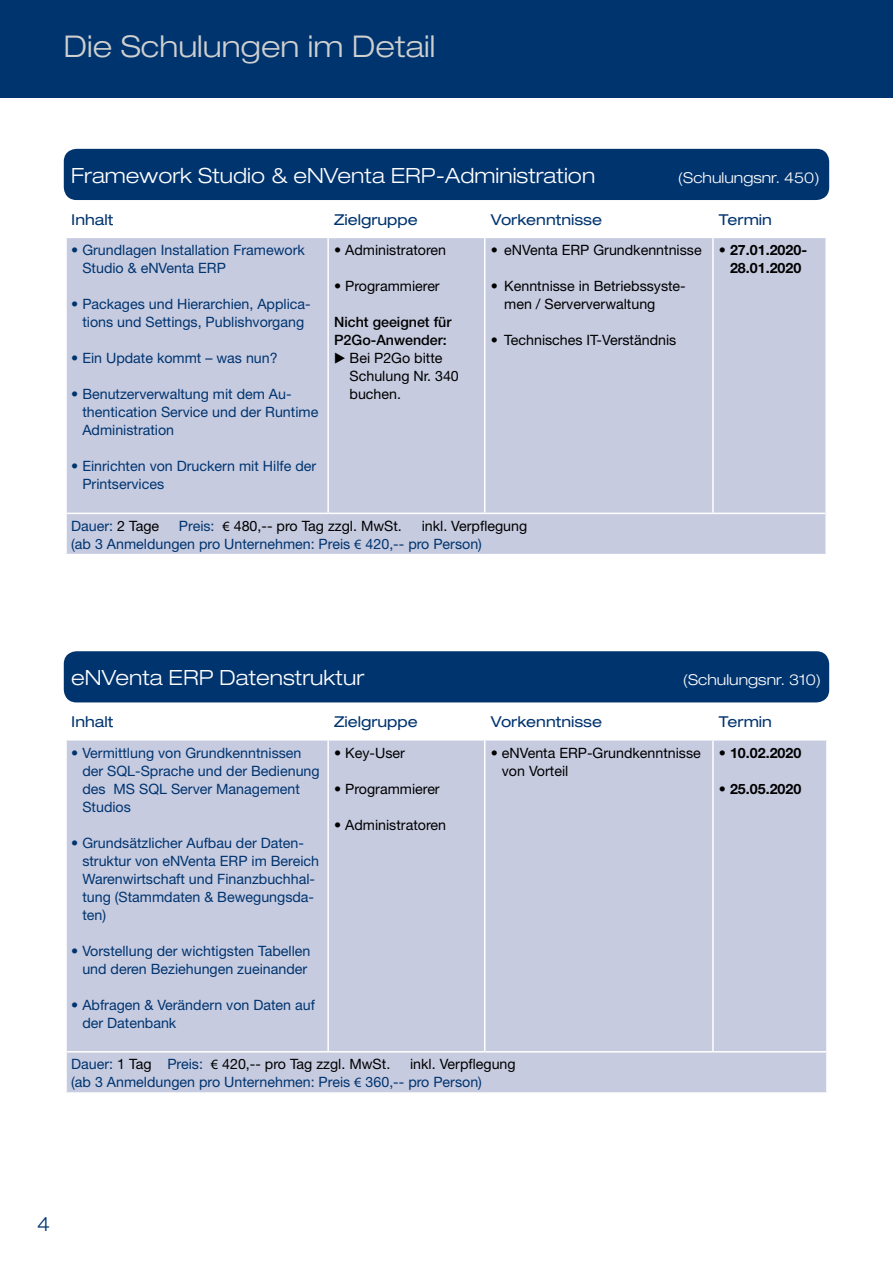
<style>
.page{position:relative;width:893px;height:1263px;background:#fff}
.page>*{position:absolute;margin:0;border:0;box-sizing:border-box;transform-origin:0 0}
.t1{font:300 expanded 30px "Helvetica Neue";letter-spacing:.005em;color:#cfd0d0}
.t2{font:300 expanded 21px "Helvetica Neue";letter-spacing:.005em;color:#fff}
.t3{font:300 expanded 19.5px "Helvetica Neue";color:#00346f}
.t4{font:expanded 15px "Helvetica Neue";color:#00346f}
.t5{font:300 expanded 15px "Helvetica Neue";letter-spacing:.005em;color:#fff}
.t6{font:14.25px/18px "Helvetica Neue";color:#00346f}
.t7{font:14.25px/18px "Helvetica Neue";color:#000}
.t8{font:700 14.25px/18px "Helvetica Neue";color:#000;text-align:center}
.t9{font:500 14.25px/18px "Helvetica Neue";color:#000}
.s1{color:#000}
.s2{color:#00346f}
.s3{font-family:"Myriad Pro"}
</style>
<div class="page">
<div style="left:0;top:0;width:893px;height:98px;background:#00346f"></div>
<div style="left:64px;top:651px;width:765px;height:51px;background:#00346f;border-radius:13px"></div>
<div style="left:67px;top:740px;width:759px;height:352px;background:#c6cbe0"></div>
<hr style="left:327px;top:740px;width:2px;height:311px;background:#fff">
<hr style="left:484px;top:740px;width:1px;height:311px;background:#fff">
<hr style="left:712px;top:740px;width:2px;height:311px;background:#fff">
<hr style="left:67px;top:1051px;width:261px;height:1px;background:#fff">
<hr style="left:328px;top:1051px;width:157px;height:1px;background:#fff">
<hr style="left:485px;top:1051px;width:228px;height:1px;background:#fff">
<hr style="left:713px;top:1051px;width:113px;height:1px;background:#fff">
<div style="left:64px;top:149px;width:765px;height:51px;background:#00346f;border-radius:13px"></div>
<div style="left:67px;top:238px;width:758px;height:316px;background:#c6cbe0"></div>
<hr style="left:327px;top:238px;width:2px;height:275px;background:#fff">
<hr style="left:484px;top:238px;width:1px;height:275px;background:#fff">
<hr style="left:712px;top:238px;width:2px;height:275px;background:#fff">
<hr style="left:67px;top:513px;width:261px;height:1px;background:#fff">
<hr style="left:328px;top:513px;width:157px;height:1px;background:#fff">
<hr style="left:485px;top:513px;width:228px;height:1px;background:#fff">
<hr style="left:713px;top:513px;width:112px;height:1px;background:#fff">
<svg style="left:335px;top:353px;width:10px;height:11px"></svg>
<h1 class="t1" style="left:64px;top:29px;width:373px">Die Schulungen im Detail</h1>
<h2 class="t2" style="left:71px;top:163px;width:525px">Framework Studio &amp; eNVenta ERP-Administration</h2>
<p class="t5" style="left:678px;top:168px;width:143px">(Schulungsnr. 450)</p>
<p class="t4" style="left:71px;top:210px;width:44px">Inhalt</p>
<p class="t4" style="left:334px;top:210px;width:85px">Zielgruppe</p>
<p class="t4" style="left:491px;top:210px;width:113px">Vorkenntnisse</p>
<p class="t4" style="left:719px;top:210px;width:55px">Termin</p>
<p class="t6" style="left:82px;top:241px;width:224px;text-indent:-11px">• Grundlagen Installation Framework<br>Studio &amp; eNVenta ERP</p>
<p class="t6" style="left:71px;top:295px;width:241px;text-align:center">• Packages und Hierarchien, Applica&shy;tions und Settings, Publishvorgang</p>
<p class="t6" style="left:71px;top:349px;width:208px">• Ein Update kommt – was nun?</p>
<p class="t6" style="left:82px;top:385px;width:237px;text-indent:-11px">• Benutzerverwaltung mit dem Au&shy;thentication Service und der Runtime<br>Administration</p>
<p class="t6" style="left:82px;top:457px;width:235px;text-indent:-11px">• Einrichten von Druckern mit Hilfe der<br>Printservices</p>
<p class="t7" style="left:491px;top:241px;width:212px">• eNVenta ERP Grundkenntnisse</p>
<p class="t7" style="left:504px;top:277px;width:183px;text-indent:-13px">• Kenntnisse in Betriebssyste&shy;men / Serververwaltung</p>
<p class="t7" style="left:491px;top:331px;width:187px">• Technisches IT-Verständnis</p>
<p class="t8" style="left:719px;top:241px;width:90px">• 27.01.2020-<br>28.01.2020</p>
<p class="t7" style="left:334px;top:241px;width:113px">• Administratoren</p>
<p class="t7" style="left:334px;top:277px;width:107px">• Programmierer</p>
<p class="t9" style="left:334px;top:313px;width:119px">Nicht geeignet für<br>P2Go-Anwender:</p>
<p class="t7" style="left:350px;top:349px;width:111px">Bei P2Go bitte<br>Schulung Nr. 340 buchen.</p>
<p class="t6" style="left:71px;top:516px;width:89px">Dauer: <span class="s1">2 Tage</span></p>
<p class="t7" style="left:179px;top:516px;width:224px"><span class="s2">Preis:</span> <span class="s3">€</span> 480,-- pro Tag zzgl. MwSt.</p>
<p class="t6" style="left:71px;top:516px;width:458px;text-indent:350px"><span class="s1">inkl. Verpflegung </span>(ab 3 Anmeldungen pro Unternehmen: Preis <span class="s3">€</span> 420,-- pro Person)</p>
<h2 class="t2" style="left:71px;top:665px;width:294px">eNVenta ERP Datenstruktur</h2>
<p class="t5" style="left:683px;top:671px;width:140px">(Schulungsnr. 310)</p>
<p class="t4" style="left:71px;top:713px;width:44px">Inhalt</p>
<p class="t4" style="left:334px;top:713px;width:85px">Zielgruppe</p>
<p class="t4" style="left:491px;top:713px;width:113px">Vorkenntnisse</p>
<p class="t4" style="left:719px;top:713px;width:55px">Termin</p>
<p class="t6" style="left:82px;top:743px;width:239px;text-indent:-11px">• Vermittlung von Grundkenntnissen der SQL-Sprache und der Bedienung des MS SQL Server Management<br>Studios</p>
<p class="t6" style="left:82px;top:833px;width:238px;text-indent:-11px">• Grundsätzlicher Aufbau der Daten&shy;struktur von eNVenta ERP im Bereich<br>Warenwirtschaft und Finanzbuchhal&shy;tung (Stammdaten &amp; Bewegungsda&shy;ten)</p>
<p class="t6" style="left:71px;top:941px;width:241px;text-align:center">• Vorstellung der wichtigsten Tabellen und deren Beziehungen zueinander</p>
<p class="t6" style="left:82px;top:995px;width:234px;text-indent:-11px">• Abfragen &amp; Verändern von Daten auf der Datenbank</p>
<p class="t7" style="left:502px;top:743px;width:201px;text-indent:-11px">• eNVenta ERP-Grundkenntnisse von Vorteil</p>
<p class="t8" style="left:719px;top:743px;width:84px">• 10.02.2020</p>
<p class="t8" style="left:719px;top:779px;width:84px">• 25.05.2020</p>
<p class="t7" style="left:334px;top:743px;width:72px">• Key-User</p>
<p class="t7" style="left:334px;top:779px;width:107px">• Programmierer</p>
<p class="t7" style="left:334px;top:815px;width:113px">• Administratoren</p>
<p class="t7" style="left:71px;top:1055px;width:321px"><span class="s2">Dauer:</span> 1 Tag <span class="s2">Preis:</span> <span class="s3">€</span> 420,-- pro Tag zzgl. MwSt.</p>
<p class="t6" style="left:71px;top:1055px;width:446px;text-indent:339px"><span class="s1">inkl. Verpflegung </span>(ab 3 Anmeldungen pro Unternehmen: Preis <span class="s3">€</span> 360,-- pro Person)</p>
<h3 class="t3" style="left:37px;top:1212px;width:15px">4</h3>
</div>
